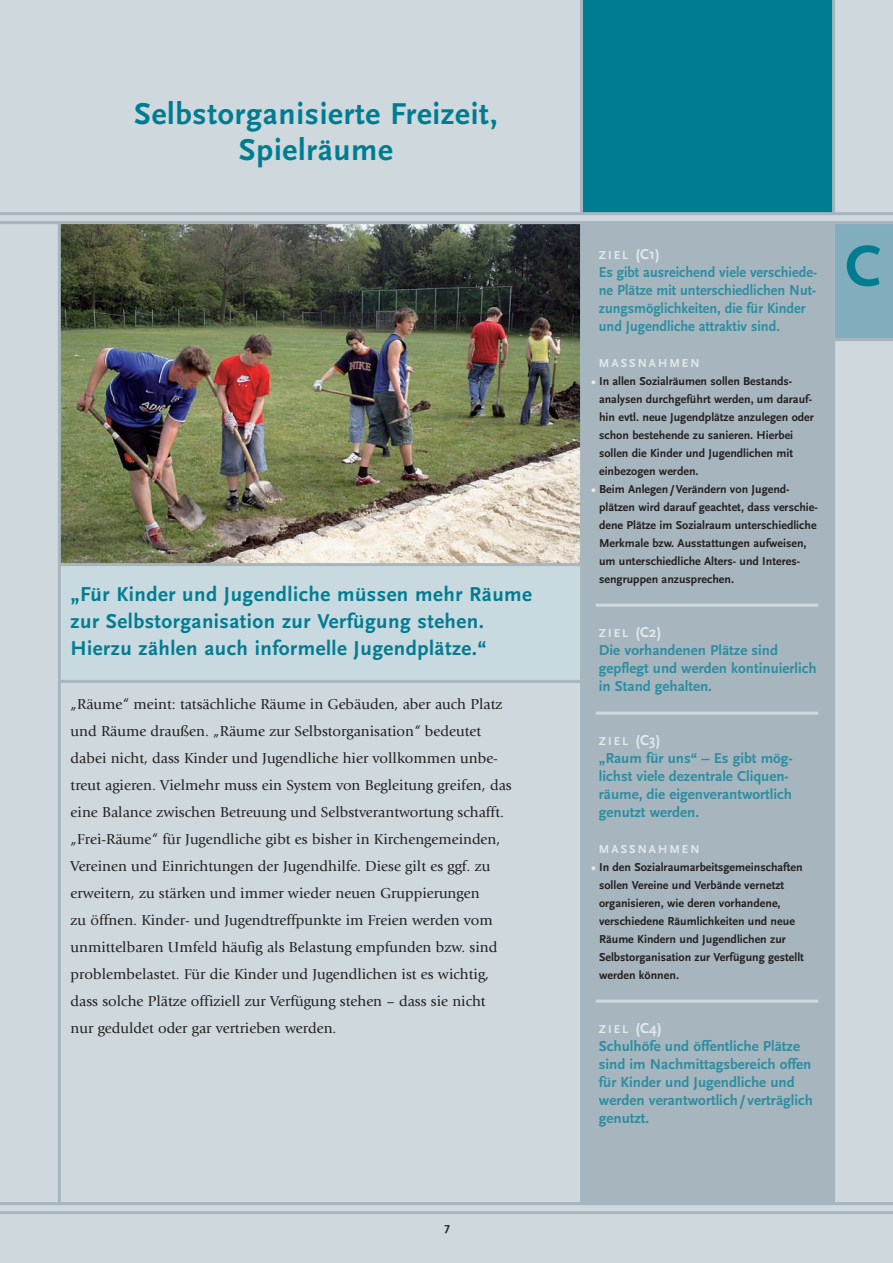
<style>
.page{position:relative;width:893px;height:1263px;background:#fff}
.page>*{position:absolute;margin:0;border:0;box-sizing:border-box;transform-origin:0 0}
.t1{font:700 60px "Scala Sans";color:#007c91}
.t2{font:700 31.5px/36px "Scala Sans";letter-spacing:.025em;color:#007c91;text-align:center}
.t3{font:700 21px/27px "Scala Sans";letter-spacing:.025em;color:#007c91}
.t4{font:15px/27px "Giovanni";color:#231f20}
.t5{font:700 15px/18px "Scala Sans";color:#2d8da0}
.t6{font:700 15px/18px "Scala Sans";color:#2d8da0;scale:.95 1}
.t7{font:700 12px/18px "Scala Sans";color:#231f20}
.t8{font:700 12px "Scala Sans";letter-spacing:.17em;color:#e1e9ed}
.s1{font-size:15px}
.s2{color:#e1e9ed}
</style>
<div class="page">
<div style="left:0;top:0;width:892px;height:1263px;background:#ced8dd"></div>
<div style="left:581px;top:223px;width:252px;height:980px;background:#a7b6be"></div>
<div style="left:581px;top:0;width:252px;height:214px;background:#007c91"></div>
<img style="left:61px;top:224px;width:519px;height:339px">
<div style="left:60px;top:565px;width:521px;height:117px;background:#c9d9e0"></div>
<hr style="left:595px;top:604px;width:223px;height:3px;background:#ced8dd">
<hr style="left:595px;top:712px;width:223px;height:3px;background:#ced8dd">
<hr style="left:595px;top:1000px;width:223px;height:3px;background:#ced8dd">
<div style="left:833px;top:223px;width:59px;height:117px;background:#82adbd"></div>
<hr style="left:0;top:212px;width:892px;height:3px;background:#a7b6be">
<hr style="left:0;top:1202px;width:892px;height:3px;background:#a7b6be">
<hr style="left:59px;top:563px;width:522px;height:3px;background:#a7b6be">
<hr style="left:0;top:1211px;width:892px;height:3px;background:#a7b6be">
<hr style="left:0;top:221px;width:892px;height:3px;background:#a7b6be">
<hr style="left:832px;top:223px;width:3px;height:980px;background:#a7b6be">
<hr style="left:58px;top:223px;width:3px;height:980px;background:#a7b6be">
<hr style="left:580px;top:0;width:3px;height:214px;background:#a7b6be">
<hr style="left:832px;top:0;width:3px;height:214px;background:#a7b6be">
<hr style="left:580px;top:223px;width:3px;height:980px;background:#a7b6be">
<hr style="left:833px;top:338px;width:59px;height:3px;background:#a7b6be">
<hr style="left:59px;top:680px;width:522px;height:3px;background:#a7b6be">
<h2 class="t2" style="left:134px;top:98px;width:365px">Selbstorganisierte Freizeit,<br>Spielräume</h2>
<h3 class="t3" style="left:71px;top:582px;width:463px">„Für Kinder und Jugendliche müssen mehr Räume zur Selbstorganisation zur Verfügung stehen.<br>Hierzu zählen auch informelle Jugendplätze.“</h3>
<p class="t4" style="left:71px;top:691px;width:442px">„Räume“ meint: tatsächliche Räume in Gebäuden, aber auch Platz und Räume draußen. „Räume zur Selbstorganisation“ bedeutet dabei nicht, dass Kinder und Jugendliche hier vollkommen unbe&shy;treut agieren. Vielmehr muss ein System von Begleitung greifen, das eine Balance zwischen Betreuung und Selbstverantwortung schafft. „Frei-Räume“ für Jugendliche gibt es bisher in Kirchengemeinden, Vereinen und Einrichtungen der Jugendhilfe. Diese gilt es ggf. zu erweitern, zu stärken und immer wieder neuen Gruppierungen<br>zu öffnen. Kinder- und Jugendtreffpunkte im Freien werden vom unmittelbaren Umfeld häufig als Belastung empfunden bzw. sind problembelastet. Für die Kinder und Jugendlichen ist es wichtig, dass solche Plätze offiziell zur Verfügung stehen – dass sie nicht nur geduldet oder gar vertrieben werden.</p>
<p class="t7" style="left:444px;top:1219px;width:7px">7</p>
<p class="t8" style="left:599px;top:250px;width:62px">ZIEL <span class="s1">(C1)</span></p>
<p class="t6" style="left:599px;top:264px;width:231px">Es gibt ausreichend viele verschiede&shy;ne Plätze mit unterschiedlichen Nut&shy;zungsmöglichkeiten, die für Kinder und Jugendliche attraktiv sind.</p>
<p class="t8" style="left:599px;top:358px;width:102px">MASSNAHMEN</p>
<p class="t7" style="left:599px;top:373px;width:216px;text-indent:-8px"><span class="s2">•</span> In allen Sozialräumen sollen Bestands&shy;analysen durchgeführt werden, um darauf&shy;hin evtl. neue Jugendplätze anzulegen oder schon bestehende zu sanieren. Hierbei sollen die Kinder und Jugendlichen mit einbezogen werden.</p>
<p class="t7" style="left:599px;top:481px;width:220px;text-indent:-8px"><span class="s2">•</span> Beim Anlegen/Verändern von Jugend&shy;plätzen wird darauf geachtet, dass verschie&shy;dene Plätze im Sozialraum unterschiedliche Merkmale bzw. Ausstattungen aufweisen, um unterschiedliche Alters- und Interes&shy;sengruppen anzusprechen.</p>
<p class="t8" style="left:599px;top:628px;width:64px">ZIEL <span class="s1">(C2)</span></p>
<p class="t5" style="left:599px;top:642px;width:219px">Die vorhandenen Plätze sind gepflegt und werden kontinuierlich in Stand gehalten.</p>
<p class="t8" style="left:599px;top:736px;width:63px">ZIEL <span class="s1">(C3)</span></p>
<p class="t5" style="left:599px;top:750px;width:195px">„Raum für uns“ – Es gibt mög&shy;lichst viele dezentrale Cliquen&shy;räume, die eigenverantwortlich genutzt werden.</p>
<p class="t8" style="left:599px;top:844px;width:102px">MASSNAHMEN</p>
<p class="t7" style="left:599px;top:859px;width:206px;text-indent:-8px"><span class="s2">•</span> In den Sozialraumarbeitsgemeinschaften sollen Vereine und Verbände vernetzt organisieren, wie deren vorhandene, verschiedene Räumlichkeiten und neue Räume Kindern und Jugendlichen zur Selbstorganisation zur Verfügung gestellt werden können.</p>
<p class="t8" style="left:599px;top:1024px;width:64px">ZIEL <span class="s1">(C4)</span></p>
<p class="t5" style="left:599px;top:1038px;width:215px">Schulhöfe und öffentliche Plätze sind im Nachmittagsbereich offen für Kinder und Jugendliche und werden verantwortlich/verträglich genutzt.</p>
<h1 class="t1" style="left:845px;top:242px;width:38px">C</h1>
</div>
